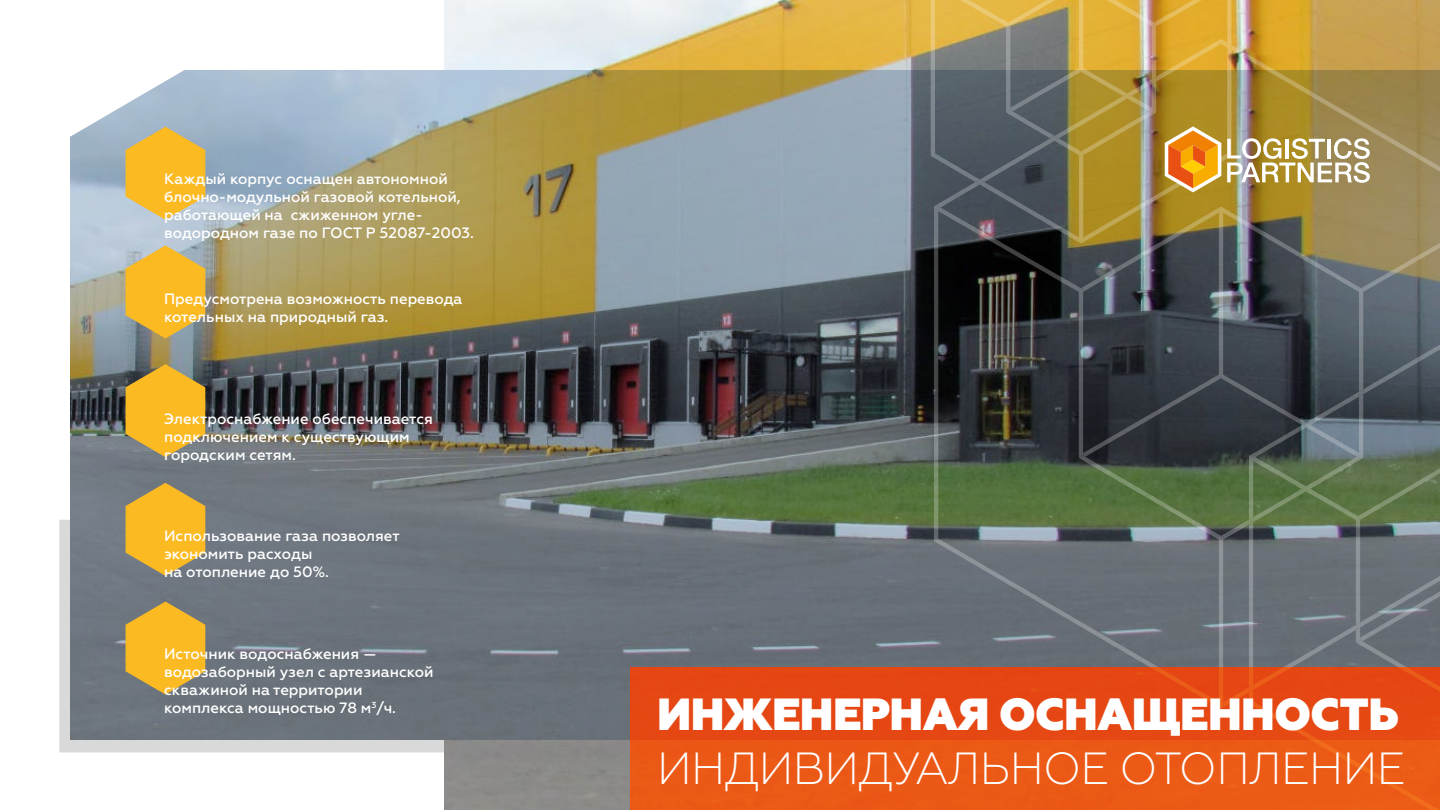
<style>
.page{position:relative;width:1440px;height:810px;background:#fff}
.page>*{position:absolute;margin:0;border:0;box-sizing:border-box;transform-origin:0 0}
.t1{font:300 45px "Geometria";letter-spacing:-.015em;color:#fff}
.t2{font:800 45px "Geometria";letter-spacing:-.015em;color:#fff}
.t3{font:500 15px/18px "Geometria";color:#fff}
</style>
<div class="page">
<div style="left:59px;top:520px;width:385px;height:232px;background:#d9d9d9"></div>
<img style="left:444px;top:0;width:487px;height:810px">
<svg style="left:70px;top:70px;width:861px;height:670px;background:#787c75"></svg>
<img style="left:931px;top:0;width:509px;height:668px">
<svg style="left:70px;top:70px;width:135px;height:150px"></svg>
<svg style="left:126px;top:483px;width:79px;height:93px;background:#d9a939"></svg>
<svg style="left:126px;top:364px;width:79px;height:93px;background:#d7a836"></svg>
<svg style="left:126px;top:245px;width:79px;height:93px;background:#e2b444"></svg>
<svg style="left:126px;top:601px;width:79px;height:94px;background:#d7a839"></svg>
<div style="left:630px;top:668px;width:810px;height:142px;background:linear-gradient(to right,#e84f14,#e95215)"></div>
<p class="t3" style="left:164px;top:170px;width:311px">Каждый корпус оснащен автономной блочно-модульной газовой котельной, работающей на сжиженном угле&shy;водородном газе по ГОСТ Р 52087-2003.</p>
<p class="t3" style="left:164px;top:290px;width:300px">Предусмотрена возможность перевода котельных на природный газ.</p>
<p class="t3" style="left:164px;top:410px;width:270px">Электроснабжение обеспечивается подключением к существующим городским сетям.</p>
<p class="t3" style="left:164px;top:527px;width:237px">Использование газа позволяет экономить расходы<br>на отопление до 50%.</p>
<p class="t3" style="left:164px;top:645px;width:271px">Источник водоснабжения — водозаборный узел с артезианской скважиной на территории комплекса мощностью 78 м<sup>3</sup>/ч.</p>
<h1 class="t2" style="left:657px;top:687px;width:743px">ИНЖЕНЕРНАЯ ОСНАЩЕННОСТЬ</h1>
<h1 class="t1" style="left:657px;top:742px;width:750px">ИНДИВИДУАЛЬНОЕ ОТОПЛЕНИЕ</h1>
</div>
